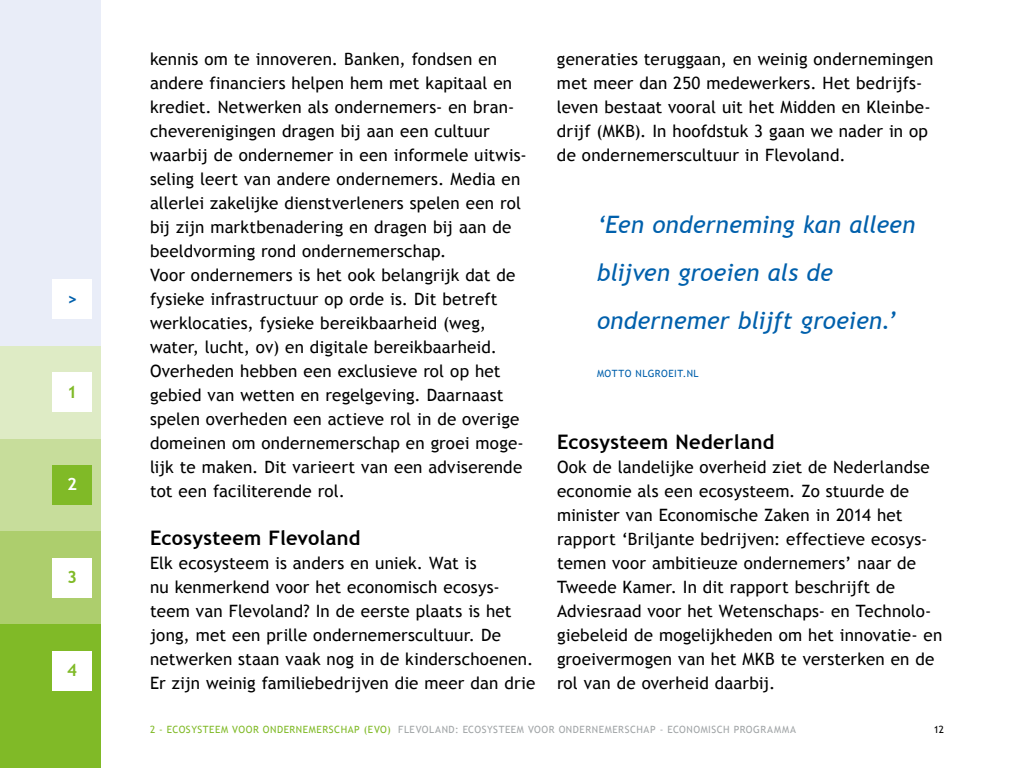
<style>
.page{position:relative;width:1024px;height:768px;background:#fff}
.page>*{position:absolute;margin:0;border:0;box-sizing:border-box;transform-origin:0 0}
.t1{font:italic 24px/48px "Trebuchet MS";color:#0060ac}
.t2{font:700 20px "Trebuchet MS";letter-spacing:.015em;color:#000}
.t3{font:17px/24px "Trebuchet MS";letter-spacing:.01em;color:#000}
.t4{font:700 17px "Trebuchet MS";color:#80ba27}
.t5{font:700 17px "Trebuchet MS";color:#fff}
.t6{font:700 17px "Trebuchet MS";color:#0060ac}
.t7{font:10px "Trebuchet MS";letter-spacing:.055em;color:#a1a5a7}
.t8{font:10px "Trebuchet MS";letter-spacing:.045em;color:#0060ac}
.t9{font:10px "Trebuchet MS";color:#000}
.s1{color:#80ba27}
</style>
<div class="page">
<div style="left:0;top:601px;width:101px;height:167px;background:#80ba27"></div>
<div style="left:0;top:531px;width:101px;height:93px;background:#adce6d"></div>
<div style="left:0;top:438px;width:101px;height:93px;background:#c7dd9b"></div>
<div style="left:0;top:346px;width:101px;height:93px;background:#deebc5"></div>
<div style="left:0;top:0;width:101px;height:346px;background:#e9edf8"></div>
<div style="left:52px;top:465px;width:40px;height:40px;background:#80ba27"></div>
<div style="left:52px;top:558px;width:40px;height:40px;background:#fff"></div>
<div style="left:52px;top:372px;width:40px;height:40px;background:#fff"></div>
<div style="left:52px;top:279px;width:40px;height:40px;background:#fff"></div>
<div style="left:52px;top:651px;width:40px;height:40px;background:#fff"></div>
<p class="t6" style="left:67px;top:288px;width:11px">&gt;</p>
<p class="t4" style="left:67px;top:381px;width:11px">1</p>
<p class="t5" style="left:67px;top:474px;width:11px">2</p>
<p class="t4" style="left:67px;top:566px;width:11px">3</p>
<p class="t4" style="left:67px;top:659px;width:11px">4</p>
<p class="t3" style="left:150px;top:47px;width:378px">kennis om te innoveren. Banken, fondsen en andere financiers helpen hem met kapitaal en krediet. Netwerken als ondernemers- en bran&shy;cheverenigingen dragen bij aan een cultuur waarbij de ondernemer in een informele uitwis&shy;seling leert van andere ondernemers. Media en allerlei zakelijke dienstverleners spelen een rol bij zijn marktbenadering en dragen bij aan de beeldvorming rond ondernemerschap.<br>Voor ondernemers is het ook belangrijk dat de fysieke infrastructuur op orde is. Dit betreft werklocaties, fysieke bereikbaarheid (weg, water, lucht, ov) en digitale bereikbaarheid.<br>Overheden hebben een exclusieve rol op het gebied van wetten en regelgeving. Daarnaast spelen overheden een actieve rol in de overige domeinen om ondernemerschap en groei moge&shy;lijk te maken. Dit varieert van een adviserende tot een faciliterende rol.</p>
<p class="t2" style="left:150px;top:525px;width:212px">Ecosysteem Flevoland</p>
<p class="t3" style="left:150px;top:551px;width:387px">Elk ecosysteem is anders en uniek. Wat is<br>nu kenmerkend voor het economisch ecosys&shy;teem van Flevoland? In de eerste plaats is het jong, met een prille ondernemerscultuur. De netwerken staan vaak nog in de kinderschoenen.<br>Er zijn weinig familiebedrijven die meer dan drie</p>
<p class="t3" style="left:557px;top:47px;width:378px">generaties teruggaan, en weinig ondernemingen met meer dan 250 medewerkers. Het bedrijfs&shy;leven bestaat vooral uit het Midden en Kleinbe&shy;drijf (MKB). In hoofdstuk 3 gaan we nader in op de ondernemerscultuur in Flevoland.</p>
<h1 class="t1" style="left:597px;top:201px;width:320px">‘Een onderneming kan alleen blijven groeien als de ondernemer blijft groeien.’</h1>
<p class="t8" style="left:597px;top:368px;width:103px">MOTTO NLGROEIT.NL</p>
<p class="t2" style="left:557px;top:429px;width:219px">Ecosysteem Nederland</p>
<p class="t3" style="left:557px;top:455px;width:387px">Ook de landelijke overheid ziet de Nederlandse economie als een ecosysteem. Zo stuurde de minister van Economische Zaken in 2014 het rapport ‘Briljante bedrijven: effectieve ecosys&shy;temen voor ambitieuze ondernemers’ naar de Tweede Kamer. In dit rapport beschrijft de Adviesraad voor het Wetenschaps- en Technolo&shy;giebeleid de mogelijkheden om het innovatie- en groeivermogen van het MKB te versterken en de rol van de overheid daarbij.</p>
<p class="t7" style="left:150px;top:724px;width:648px"><span class="s1">2 - ECOSYSTEEM VOOR ONDERNEMERSCHAP (EVO)</span> FLEVOLAND: ECOSYSTEEM VOOR ONDERNEMERSCHAP - ECONOMISCH PROGRAMMA</p>
<p class="t9" style="left:934px;top:724px;width:12px">12</p>
</div>
